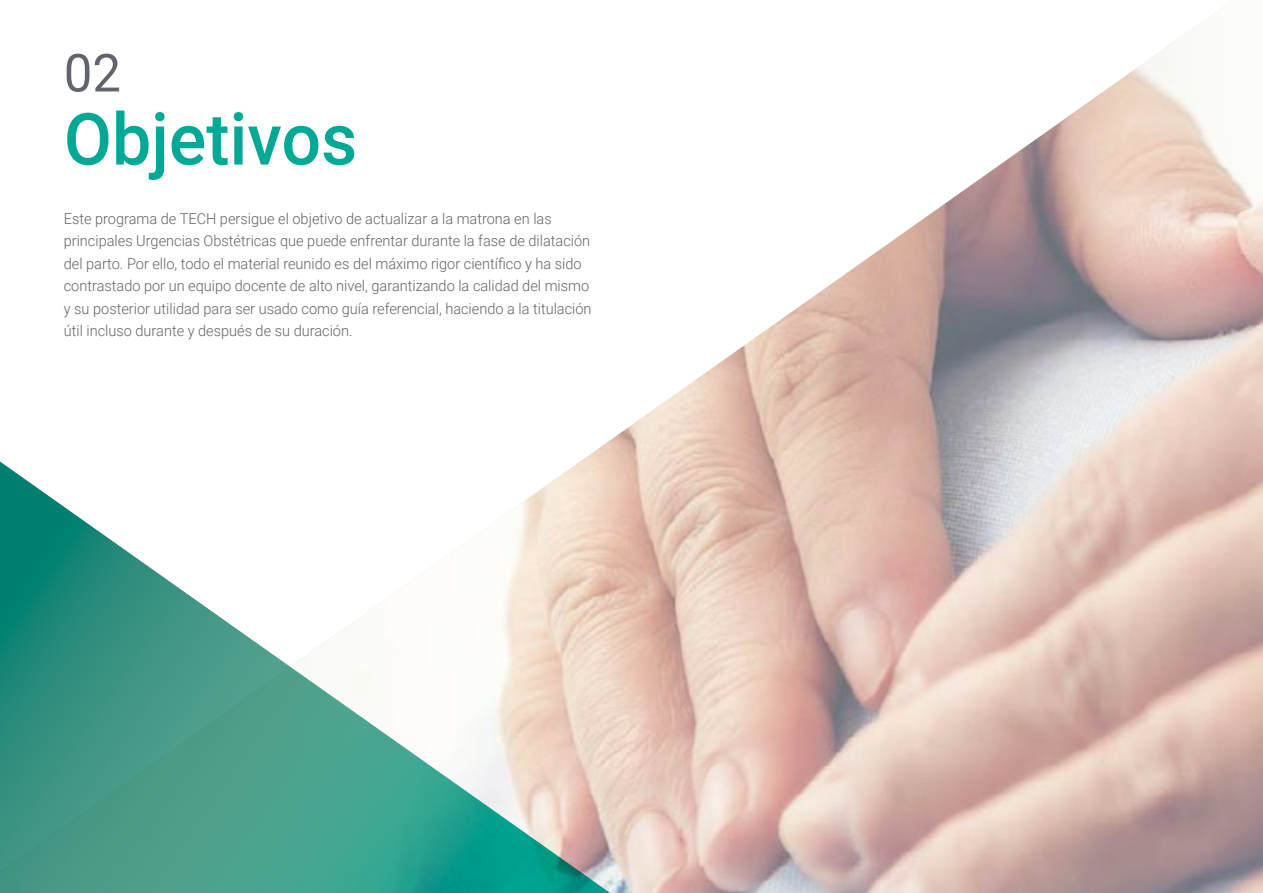
<style>
.page{position:relative;width:1263px;height:893px;background:#fff}
.page>*{position:absolute;margin:0;border:0;box-sizing:border-box;transform-origin:0 0}
.t1{font:500 72px "Roboto";color:#00a996}
.t2{font:52.5px "Roboto";color:#61646a}
.t3{font:300 15px/22.5px "Roboto";color:#61646a}
</style>
<div class="page">
<img style="left:602px;top:0;width:661px;height:893px">
<svg style="left:0;top:446px;width:640px;height:447px"></svg>
<h2 class="t2" style="left:64px;top:36px;width:59px">02</h2>
<h1 class="t1" style="left:64px;top:89px;width:295px">Objetivos</h1>
<p class="t3" style="left:64px;top:207px;width:529px">Este programa de TECH persigue el objetivo de actualizar a la matrona en las principales Urgencias Obstétricas que puede enfrentar durante la fase de dilatación del parto. Por ello, todo el material reunido es del máximo rigor científico y ha sido contrastado por un equipo docente de alto nivel, garantizando la calidad del mismo y su posterior utilidad para ser usado como guía referencial, haciendo a la titulación útil incluso durante y después de su duración.</p>
</div>
